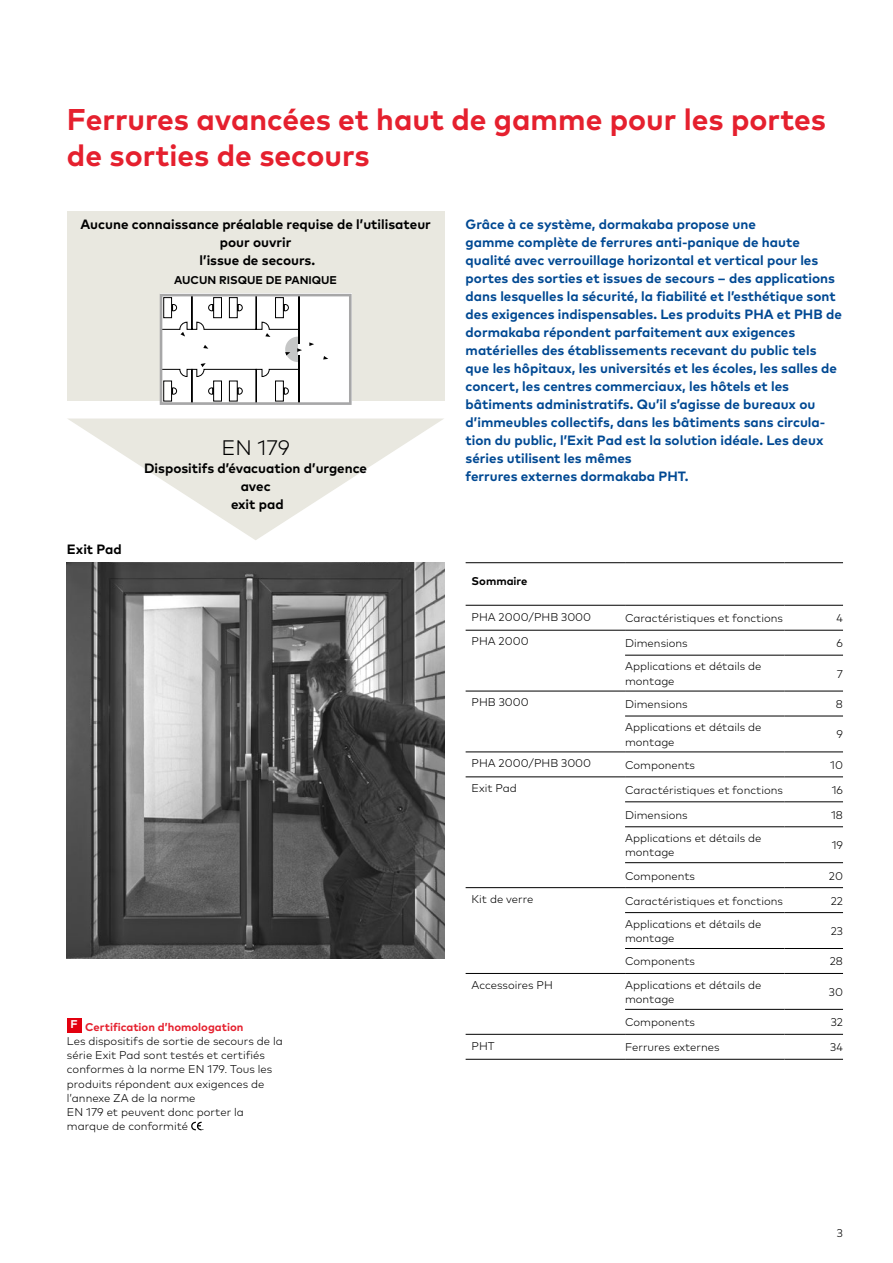
<style>
.page{position:relative;width:893px;height:1263px;background:#fff}
.page>*{position:absolute;margin:0;border:0;box-sizing:border-box;transform-origin:0 0}
.t1{font:700 30px/36px "Mark Pro";color:#e5202e}
.t2{font:300 21px "Mark Pro";color:#000}
.t3{font:700 13.5px/18px "Mark Pro";color:#004993}
.t4{font:700 13.5px/18px "Mark Pro";color:#000;text-align:center}
.t5{font:300 11.25px/14.2px "Mark Pro";color:#000}
.t6{font:700 11.25px "Mark Pro";color:#000}
.s1{font-weight:700;color:#e5202e}
</style>
<div class="page">
<img style="left:67px;top:562px;width:377px;height:396px">
<svg style="left:68px;top:418px;width:376px;height:122px"></svg>
<div style="left:67px;top:211px;width:377px;height:189px;background:#e9e8e0"></div>
<svg style="left:160px;top:294px;width:192px;height:111px;background:#e7e7e7"></svg>
<hr style="left:466px;top:630px;width:159px;height:1px;background:#000">
<hr style="left:625px;top:630px;width:159px;height:1px;background:#000">
<hr style="left:784px;top:630px;width:59px;height:1px;background:#000">
<hr style="left:625px;top:655px;width:159px;height:1px;background:#000">
<hr style="left:784px;top:655px;width:59px;height:1px;background:#000">
<hr style="left:466px;top:691px;width:159px;height:1px;background:#000">
<hr style="left:625px;top:691px;width:159px;height:1px;background:#000">
<hr style="left:784px;top:691px;width:59px;height:1px;background:#000">
<hr style="left:625px;top:716px;width:159px;height:1px;background:#000">
<hr style="left:784px;top:716px;width:59px;height:1px;background:#000">
<hr style="left:466px;top:752px;width:159px;height:1px;background:#000">
<hr style="left:625px;top:752px;width:159px;height:1px;background:#000">
<hr style="left:784px;top:752px;width:59px;height:1px;background:#000">
<hr style="left:466px;top:777px;width:159px;height:1px;background:#000">
<hr style="left:625px;top:777px;width:159px;height:1px;background:#000">
<hr style="left:784px;top:777px;width:59px;height:1px;background:#000">
<hr style="left:625px;top:801px;width:159px;height:1px;background:#000">
<hr style="left:784px;top:801px;width:59px;height:1px;background:#000">
<hr style="left:625px;top:826px;width:159px;height:1px;background:#000">
<hr style="left:784px;top:826px;width:59px;height:1px;background:#000">
<hr style="left:625px;top:862px;width:159px;height:1px;background:#000">
<hr style="left:784px;top:862px;width:59px;height:1px;background:#000">
<hr style="left:466px;top:887px;width:159px;height:1px;background:#000">
<hr style="left:625px;top:887px;width:159px;height:1px;background:#000">
<hr style="left:784px;top:887px;width:59px;height:1px;background:#000">
<hr style="left:625px;top:912px;width:159px;height:1px;background:#000">
<hr style="left:784px;top:912px;width:59px;height:1px;background:#000">
<hr style="left:625px;top:948px;width:159px;height:1px;background:#000">
<hr style="left:784px;top:948px;width:59px;height:1px;background:#000">
<hr style="left:466px;top:973px;width:159px;height:1px;background:#000">
<hr style="left:625px;top:973px;width:159px;height:1px;background:#000">
<hr style="left:784px;top:973px;width:59px;height:1px;background:#000">
<hr style="left:625px;top:1009px;width:159px;height:1px;background:#000">
<hr style="left:784px;top:1009px;width:59px;height:1px;background:#000">
<hr style="left:466px;top:1034px;width:159px;height:1px;background:#000">
<hr style="left:625px;top:1034px;width:159px;height:1px;background:#000">
<hr style="left:784px;top:1034px;width:59px;height:1px;background:#000">
<hr style="left:466px;top:1059px;width:159px;height:1px;background:#000">
<hr style="left:625px;top:1059px;width:159px;height:1px;background:#000">
<hr style="left:784px;top:1059px;width:59px;height:1px;background:#000">
<hr style="left:466px;top:562px;width:159px;height:1px;background:#000">
<hr style="left:625px;top:562px;width:159px;height:1px;background:#000">
<hr style="left:784px;top:562px;width:59px;height:1px;background:#000">
<hr style="left:466px;top:605px;width:159px;height:1px;background:#000">
<hr style="left:625px;top:605px;width:159px;height:1px;background:#000">
<hr style="left:784px;top:605px;width:59px;height:1px;background:#000">
<div style="left:67px;top:1018px;width:15px;height:14px;background:#e3000f"></div>
<svg style="left:191px;top:1122px;width:11px;height:8px"></svg>
<h1 class="t1" style="left:67px;top:99px;width:761px">Ferrures avancées et haut de gamme pour les portes de sorties de secours</h1>
<p class="t4" style="left:80px;top:215px;width:352px">Aucune connaissance préalable requise de l’utilisateur pour ouvrir<br>l’issue de secours.</p>
<p class="t6" style="left:174px;top:271px;width:164px">AUCUN RISQUE DE PANIQUE</p>
<p class="t4" style="left:67px;top:539px;width:56px">Exit Pad</p>
<h2 class="t2" style="left:221px;top:431px;width:70px">EN 179</h2>
<p class="t4" style="left:144px;top:458px;width:224px">Dispositifs d’évacuation d’urgence avec<br>exit pad</p>
<p class="t5" style="left:67px;top:1018px;width:217px;text-indent:4px"><sup>F</sup> <span class="s1">Certification d’homologation<br></span>Les dispositifs de sortie de secours de la série Exit Pad sont testés et certifiés conformes à la norme EN 179. Tous les produits répondent aux exigences de l’annexe ZA de la norme<br>EN 179 et peuvent donc porter la marque de conformité .</p>
<p class="t3" style="left:466px;top:215px;width:378px">Grâce à ce système, dormakaba propose une<br>gamme complète de ferrures anti-panique de haute qualité avec verrouillage horizontal et vertical pour les portes des sorties et issues de secours – des applications dans lesquelles la sécurité, la fiabilité et l’esthétique sont des exigences indispensables. Les produits PHA et PHB de dormakaba répondent parfaitement aux exigences matérielles des établissements recevant du public tels que les hôpitaux, les universités et les écoles, les salles de concert, les centres commerciaux, les hôtels et les bâtiments administratifs. Qu’il s’agisse de bureaux ou d’immeubles collectifs, dans les bâtiments sans circula&shy;tion du public, l’Exit Pad est la solution idéale. Les deux séries utilisent les mêmes<br>ferrures externes dormakaba PHT.</p>
<p class="t6" style="left:472px;top:572px;width:57px">Sommaire</p>
<p class="t5" style="left:472px;top:608px;width:121px">PHA 2000/PHB 3000</p>
<p class="t5" style="left:625px;top:610px;width:159px">Caractéristiques et fonctions</p>
<p class="t5" style="left:836px;top:610px;width:8px">4</p>
<p class="t5" style="left:472px;top:633px;width:59px">PHA 2000</p>
<p class="t5" style="left:625px;top:635px;width:64px">Dimensions</p>
<p class="t5" style="left:836px;top:635px;width:8px">6</p>
<p class="t5" style="left:625px;top:658px;width:138px">Applications et détails de montage</p>
<p class="t5" style="left:837px;top:665px;width:8px">7</p>
<p class="t5" style="left:472px;top:694px;width:59px">PHB 3000</p>
<p class="t5" style="left:625px;top:696px;width:64px">Dimensions</p>
<p class="t5" style="left:836px;top:696px;width:9px">8</p>
<p class="t5" style="left:625px;top:719px;width:138px">Applications et détails de montage</p>
<p class="t5" style="left:836px;top:726px;width:8px">9</p>
<p class="t5" style="left:472px;top:755px;width:121px">PHA 2000/PHB 3000</p>
<p class="t5" style="left:625px;top:757px;width:72px">Components</p>
<p class="t5" style="left:830px;top:757px;width:14px">10</p>
<p class="t5" style="left:472px;top:780px;width:47px">Exit Pad</p>
<p class="t5" style="left:625px;top:782px;width:159px">Caractéristiques et fonctions</p>
<p class="t5" style="left:832px;top:782px;width:13px">16</p>
<p class="t5" style="left:625px;top:807px;width:64px">Dimensions</p>
<p class="t5" style="left:831px;top:807px;width:13px">18</p>
<p class="t5" style="left:625px;top:830px;width:138px">Applications et détails de montage</p>
<p class="t5" style="left:832px;top:837px;width:13px">19</p>
<p class="t5" style="left:625px;top:868px;width:72px">Components</p>
<p class="t5" style="left:829px;top:868px;width:16px">20</p>
<p class="t5" style="left:472px;top:891px;width:63px">Kit de verre</p>
<p class="t5" style="left:625px;top:892px;width:159px">Caractéristiques et fonctions</p>
<p class="t5" style="left:831px;top:892px;width:14px">22</p>
<p class="t5" style="left:625px;top:916px;width:138px">Applications et détails de montage</p>
<p class="t5" style="left:831px;top:923px;width:14px">23</p>
<p class="t5" style="left:625px;top:953px;width:72px">Components</p>
<p class="t5" style="left:830px;top:953px;width:15px">28</p>
<p class="t5" style="left:472px;top:977px;width:83px">Accessoires PH</p>
<p class="t5" style="left:625px;top:977px;width:138px">Applications et détails de montage</p>
<p class="t5" style="left:829px;top:984px;width:16px">30</p>
<p class="t5" style="left:625px;top:1014px;width:72px">Components</p>
<p class="t5" style="left:831px;top:1014px;width:14px">32</p>
<p class="t5" style="left:472px;top:1037px;width:25px">PHT</p>
<p class="t5" style="left:625px;top:1039px;width:96px">Ferrures externes</p>
<p class="t5" style="left:830px;top:1039px;width:14px">34</p>
<p class="t5" style="left:837px;top:1225px;width:8px">3</p>
</div>
